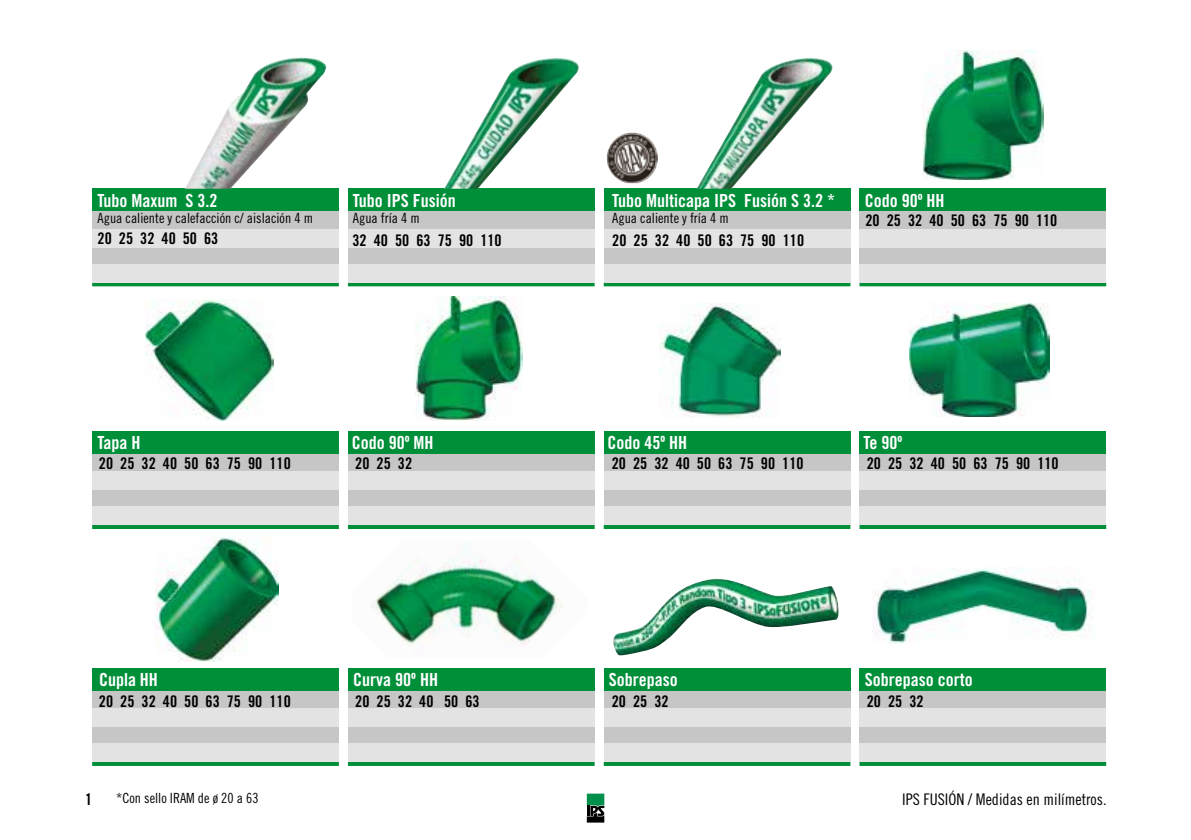
<style>
.page{position:relative;width:1191px;height:840px;background:#fff}
.page>*{position:absolute;margin:0;border:0;box-sizing:border-box;transform-origin:0 0}
.t1{font:18px "Trade Gothic Bold Cond Twenty";color:#fff}
.t2{font:16px "Trade Gothic Bold Cond Twenty";color:#000}
.t3{font:16px "Trade Gothic Cond Eighteen";color:#000}
.t4{font:14px "Trade Gothic Cond Eighteen";color:#000}
</style>
<div class="page">
<svg style="left:586px;top:793px;width:19px;height:30px"></svg>
<svg style="left:587px;top:793px;width:17px;height:29px"></svg>
<div style="left:92px;top:689px;width:247px;height:19px;background:#c6c6c6"></div>
<div style="left:92px;top:726px;width:247px;height:17px;background:#c6c6c6"></div>
<svg style="left:92px;top:761px;width:247px;height:4px"></svg>
<div style="left:92px;top:668px;width:247px;height:22px;background:#008f39"></div>
<div style="left:92px;top:743px;width:247px;height:18px;background:#e3e3e3"></div>
<div style="left:92px;top:708px;width:247px;height:18px;background:#e3e3e3"></div>
<div style="left:92px;top:453px;width:247px;height:18px;background:#c6c6c6"></div>
<div style="left:92px;top:489px;width:247px;height:17px;background:#c6c6c6"></div>
<svg style="left:92px;top:524px;width:247px;height:4px"></svg>
<div style="left:92px;top:431px;width:247px;height:22px;background:#008f39"></div>
<div style="left:92px;top:506px;width:247px;height:18px;background:#e3e3e3"></div>
<div style="left:92px;top:471px;width:247px;height:18px;background:#e3e3e3"></div>
<div style="left:92px;top:210px;width:247px;height:19px;background:#c6c6c6"></div>
<div style="left:92px;top:247px;width:247px;height:17px;background:#c6c6c6"></div>
<svg style="left:92px;top:282px;width:247px;height:4px"></svg>
<div style="left:92px;top:189px;width:247px;height:22px;background:#008f39"></div>
<div style="left:92px;top:264px;width:247px;height:18px;background:#e3e3e3"></div>
<div style="left:92px;top:229px;width:247px;height:18px;background:#e3e3e3"></div>
<div style="left:603px;top:689px;width:247px;height:19px;background:#c6c6c6"></div>
<div style="left:603px;top:726px;width:247px;height:17px;background:#c6c6c6"></div>
<svg style="left:603px;top:761px;width:247px;height:4px"></svg>
<div style="left:603px;top:668px;width:247px;height:22px;background:#008f39"></div>
<div style="left:603px;top:743px;width:247px;height:18px;background:#e3e3e3"></div>
<div style="left:603px;top:708px;width:247px;height:18px;background:#e3e3e3"></div>
<div style="left:603px;top:453px;width:247px;height:18px;background:#c6c6c6"></div>
<div style="left:603px;top:489px;width:247px;height:17px;background:#c6c6c6"></div>
<svg style="left:603px;top:524px;width:247px;height:4px"></svg>
<div style="left:603px;top:431px;width:247px;height:22px;background:#008f39"></div>
<div style="left:603px;top:506px;width:247px;height:18px;background:#e3e3e3"></div>
<div style="left:603px;top:471px;width:247px;height:18px;background:#e3e3e3"></div>
<div style="left:603px;top:210px;width:247px;height:19px;background:#c6c6c6"></div>
<div style="left:603px;top:247px;width:247px;height:17px;background:#c6c6c6"></div>
<svg style="left:603px;top:282px;width:247px;height:4px"></svg>
<div style="left:603px;top:189px;width:247px;height:22px;background:#008f39"></div>
<div style="left:603px;top:264px;width:247px;height:18px;background:#e3e3e3"></div>
<div style="left:603px;top:229px;width:247px;height:18px;background:#e3e3e3"></div>
<div style="left:348px;top:689px;width:246px;height:19px;background:#c6c6c6"></div>
<div style="left:348px;top:726px;width:246px;height:17px;background:#c6c6c6"></div>
<svg style="left:348px;top:761px;width:246px;height:4px"></svg>
<div style="left:348px;top:668px;width:246px;height:22px;background:#008f39"></div>
<div style="left:348px;top:743px;width:246px;height:18px;background:#e3e3e3"></div>
<div style="left:348px;top:708px;width:246px;height:18px;background:#e3e3e3"></div>
<div style="left:348px;top:453px;width:246px;height:18px;background:#c6c6c6"></div>
<div style="left:348px;top:489px;width:246px;height:17px;background:#c6c6c6"></div>
<svg style="left:348px;top:524px;width:246px;height:4px"></svg>
<div style="left:348px;top:431px;width:246px;height:22px;background:#008f39"></div>
<div style="left:348px;top:506px;width:246px;height:18px;background:#e3e3e3"></div>
<div style="left:348px;top:471px;width:246px;height:18px;background:#e3e3e3"></div>
<div style="left:348px;top:210px;width:246px;height:19px;background:#c6c6c6"></div>
<div style="left:348px;top:247px;width:246px;height:17px;background:#c6c6c6"></div>
<svg style="left:348px;top:282px;width:246px;height:4px"></svg>
<div style="left:348px;top:189px;width:246px;height:22px;background:#008f39"></div>
<div style="left:348px;top:264px;width:246px;height:18px;background:#e3e3e3"></div>
<div style="left:348px;top:229px;width:246px;height:18px;background:#e3e3e3"></div>
<div style="left:859px;top:689px;width:247px;height:19px;background:#c6c6c6"></div>
<div style="left:859px;top:726px;width:247px;height:17px;background:#c6c6c6"></div>
<svg style="left:859px;top:761px;width:247px;height:4px"></svg>
<div style="left:859px;top:668px;width:247px;height:22px;background:#008f39"></div>
<div style="left:859px;top:743px;width:247px;height:18px;background:#e3e3e3"></div>
<div style="left:859px;top:708px;width:247px;height:18px;background:#e3e3e3"></div>
<div style="left:859px;top:453px;width:247px;height:18px;background:#c6c6c6"></div>
<div style="left:859px;top:489px;width:247px;height:17px;background:#c6c6c6"></div>
<svg style="left:859px;top:524px;width:247px;height:4px"></svg>
<div style="left:859px;top:431px;width:247px;height:22px;background:#008f39"></div>
<div style="left:859px;top:506px;width:247px;height:18px;background:#e3e3e3"></div>
<div style="left:859px;top:471px;width:247px;height:18px;background:#e3e3e3"></div>
<div style="left:859px;top:210px;width:247px;height:19px;background:#c6c6c6"></div>
<div style="left:859px;top:247px;width:247px;height:17px;background:#c6c6c6"></div>
<svg style="left:859px;top:282px;width:247px;height:4px"></svg>
<div style="left:859px;top:189px;width:247px;height:22px;background:#008f39"></div>
<div style="left:859px;top:264px;width:247px;height:18px;background:#e3e3e3"></div>
<div style="left:859px;top:229px;width:247px;height:18px;background:#e3e3e3"></div>
<img style="left:613px;top:578px;width:226px;height:77px">
<img style="left:155px;top:536px;width:124px;height:124px">
<img style="left:872px;top:567px;width:220px;height:76px">
<img style="left:371px;top:542px;width:192px;height:104px">
<img style="left:146px;top:299px;width:128px;height:121px">
<img style="left:415px;top:296px;width:107px;height:124px">
<img style="left:659px;top:304px;width:121px;height:113px">
<img style="left:696px;top:58px;width:144px;height:131px">
<img style="left:185px;top:58px;width:141px;height:131px">
<img style="left:444px;top:58px;width:142px;height:131px">
<img style="left:909px;top:303px;width:140px;height:113px">
<img style="left:922px;top:51px;width:121px;height:129px">
<img style="left:607px;top:132px;width:51px;height:51px">
<p class="t1" style="left:98px;top:190px;width:121px">Tubo Maxum S 3.2</p>
<p class="t4" style="left:98px;top:210px;width:217px">Agua caliente y calefacción c/ aislación 4 m</p>
<p class="t1" style="left:353px;top:190px;width:104px">Tubo IPS Fusión</p>
<p class="t4" style="left:353px;top:210px;width:68px">Agua fría 4 m</p>
<p class="t1" style="left:612px;top:190px;width:224px">Tubo Multicapa IPS Fusión S 3.2 *</p>
<p class="t4" style="left:612px;top:210px;width:118px">Agua caliente y fría 4 m</p>
<p class="t1" style="left:865px;top:190px;width:81px">Codo 90º HH</p>
<p class="t2" style="left:865px;top:211px;width:193px">20 25 32 40 50 63 75 90 110</p>
<p class="t2" style="left:98px;top:229px;width:122px">20 25 32 40 50 63</p>
<p class="t2" style="left:352px;top:230px;width:151px">32 40 50 63 75 90 110</p>
<p class="t2" style="left:612px;top:230px;width:193px">20 25 32 40 50 63 75 90 110</p>
<p class="t1" style="left:98px;top:431px;width:44px">Tapa H</p>
<p class="t1" style="left:352px;top:431px;width:83px">Codo 90º MH</p>
<p class="t1" style="left:607px;top:431px;width:81px">Codo 45º HH</p>
<p class="t1" style="left:863px;top:431px;width:40px">Te 90º</p>
<p class="t2" style="left:99px;top:453px;width:193px">20 25 32 40 50 63 75 90 110</p>
<p class="t2" style="left:355px;top:453px;width:58px">20 25 32</p>
<p class="t2" style="left:611px;top:453px;width:193px">20 25 32 40 50 63 75 90 110</p>
<p class="t2" style="left:867px;top:453px;width:193px">20 25 32 40 50 63 75 90 110</p>
<p class="t1" style="left:99px;top:668px;width:60px">Cupla HH</p>
<p class="t2" style="left:99px;top:690px;width:193px">20 25 32 40 50 63 75 90 110</p>
<p class="t1" style="left:353px;top:668px;width:86px">Curva 90º HH</p>
<p class="t1" style="left:609px;top:668px;width:70px">Sobrepaso</p>
<p class="t1" style="left:865px;top:668px;width:109px">Sobrepaso corto</p>
<p class="t2" style="left:355px;top:690px;width:126px">20 25 32 40 50 63</p>
<p class="t2" style="left:611px;top:690px;width:58px">20 25 32</p>
<p class="t2" style="left:867px;top:690px;width:58px">20 25 32</p>
<p class="t2" style="left:85px;top:788px;width:9px">1</p>
<p class="t3" style="left:902px;top:789px;width:206px">IPS FUSIÓN / Medidas en milímetros.</p>
<p class="t4" style="left:116px;top:789px;width:144px">*Con sello IRAM de ø 20 a 63</p>
</div>
